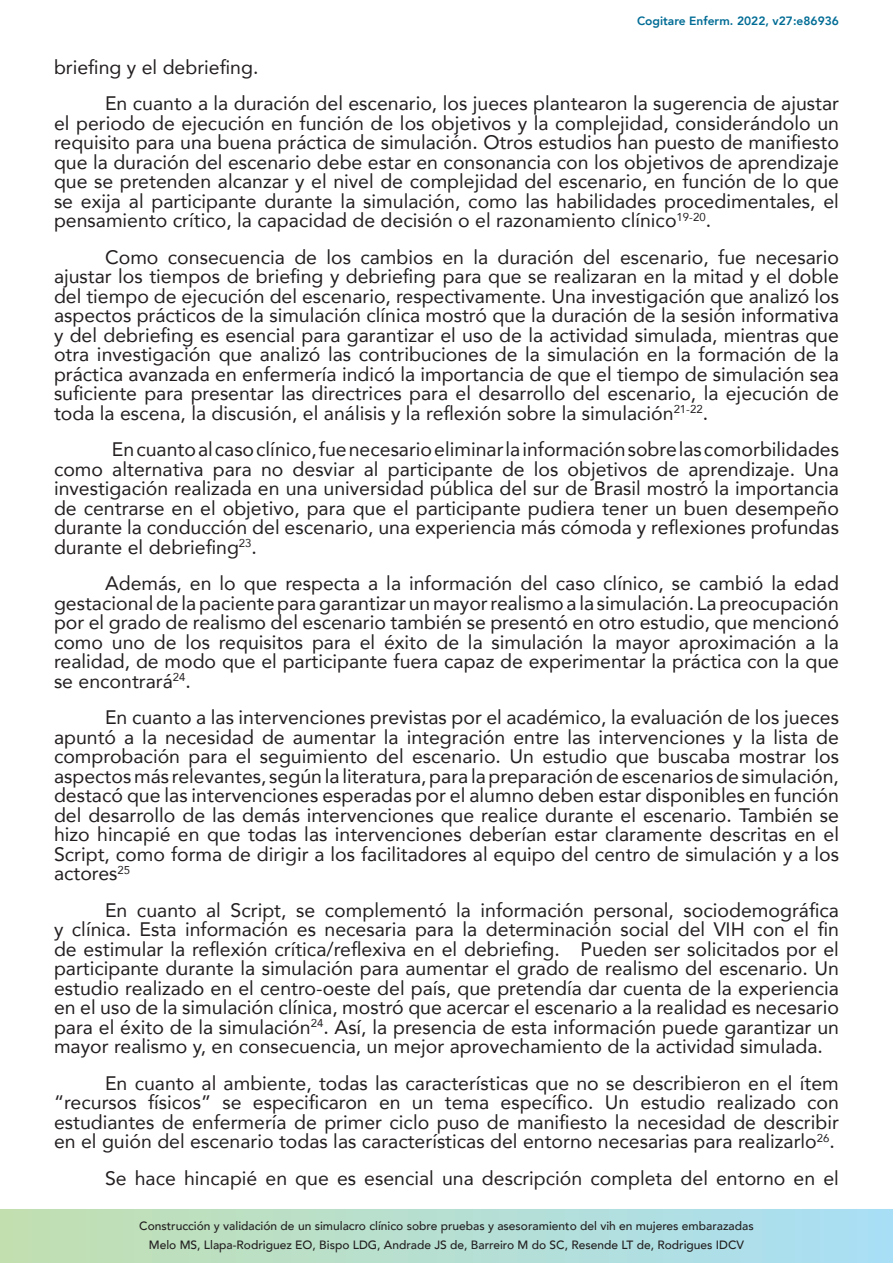
<style>
.page{position:relative;width:893px;height:1263px;background:#fff}
.page>*{position:absolute;margin:0;border:0;box-sizing:border-box;transform-origin:0 0}
.TEXTO{font:19.5px/19.5px "Avenir";color:#231f20;text-align:justify}
.t1{font:500 12px/18.6px "Avenir";color:#231f20;text-align:center}
.t2{font:800 12px "Avenir";color:#006c95}
</style>
<div class="page">
<svg style="left:0;top:1209px;width:893px;height:54px;background:#b6dfd2"></svg>
<p class="t2" style="left:637px;top:10px;width:203px">Cogitare Enferm. 2022, v27:e86936</p>
<p class="TEXTO" style="left:54px;top:56px;width:206px">briefing y el debriefing.</p>
<p class="TEXTO" style="left:54px;top:93px;width:787px;text-indent:51px">En cuanto a la duración del escenario, los jueces plantearon la sugerencia de ajustar el periodo de ejecución en función de los objetivos y la complejidad, considerándolo un requisito para una buena práctica de simulación. Otros estudios han puesto de manifiesto que la duración del escenario debe estar en consonancia con los objetivos de aprendizaje que se pretenden alcanzar y el nivel de complejidad del escenario, en función de lo que se exija al participante durante la simulación, como las habilidades procedimentales, el pensamiento crítico, la capacidad de decisión o el razonamiento clínico<sup>19-20</sup>.</p>
<p class="TEXTO" style="left:54px;top:246px;width:786px;text-indent:51px">Como consecuencia de los cambios en la duración del escenario, fue necesario ajustar los tiempos de briefing y debriefing para que se realizaran en la mitad y el doble del tiempo de ejecución del escenario, respectivamente. Una investigación que analizó los aspectos prácticos de la simulación clínica mostró que la duración de la sesión informativa y del debriefing es esencial para garantizar el uso de la actividad simulada, mientras que otra investigación que analizó las contribuciones de la simulación en la formación de la práctica avanzada en enfermería indicó la importancia de que el tiempo de simulación sea suficiente para presentar las directrices para el desarrollo del escenario, la ejecución de toda la escena, la discusión, el análisis y la reflexión sobre la simulación<sup>21-22</sup>.</p>
<p class="TEXTO" style="left:54px;top:439px;width:787px;text-indent:58px">En cuanto al caso clínico, fue necesario eliminar la información sobre las comorbilidades como alternativa para no desviar al participante de los objetivos de aprendizaje. Una investigación realizada en una universidad pública del sur de Brasil mostró la importancia de centrarse en el objetivo, para que el participante pudiera tener un buen desempeño durante la conducción del escenario, una experiencia más cómoda y reflexiones profundas durante el debriefing<sup>23</sup>.</p>
<p class="TEXTO" style="left:54px;top:573px;width:787px;text-indent:51px">Además, en lo que respecta a la información del caso clínico, se cambió la edad gestacional de la paciente para garantizar un mayor realismo a la simulación. La preocupación por el grado de realismo del escenario también se presentó en otro estudio, que mencionó como uno de los requisitos para el éxito de la simulación la mayor aproximación a la realidad, de modo que el participante fuera capaz de experimentar la práctica con la que se encontrará<sup>24</sup>.</p>
<p class="TEXTO" style="left:54px;top:707px;width:786px;text-indent:51px">En cuanto a las intervenciones previstas por el académico, la evaluación de los jueces apuntó a la necesidad de aumentar la integración entre las intervenciones y la lista de comprobación para el seguimiento del escenario. Un estudio que buscaba mostrar los aspectos más relevantes, según la literatura, para la preparación de escenarios de simulación, destacó que las intervenciones esperadas por el alumno deben estar disponibles en función del desarrollo de las demás intervenciones que realice durante el escenario. También se hizo hincapié en que todas las intervenciones deberían estar claramente descritas en el Script, como forma de dirigir a los facilitadores al equipo del centro de simulación y a los actores<sup>25</sup></p>
<p class="TEXTO" style="left:54px;top:899px;width:786px;text-indent:51px">En cuanto al Script, se complementó la información personal, sociodemográfica y clínica. Esta información es necesaria para la determinación social del VIH con el fin de estimular la reflexión crítica/reflexiva en el debriefing. Pueden ser solicitados por el participante durante la simulación para aumentar el grado de realismo del escenario. Un estudio realizado en el centro-oeste del país, que pretendía dar cuenta de la experiencia en el uso de la simulación clínica, mostró que acercar el escenario a la realidad es necesario para el éxito de la simulación<sup>24</sup>. Así, la presencia de esta información puede garantizar un mayor realismo y, en consecuencia, un mejor aprovechamiento de la actividad simulada.</p>
<p class="TEXTO" style="left:54px;top:1072px;width:786px;text-indent:51px">En cuanto al ambiente, todas las características que no se describieron en el ítem “recursos físicos” se especificaron en un tema específico. Un estudio realizado con estudiantes de enfermería de primer ciclo puso de manifiesto la necesidad de describir en el guión del escenario todas las características del entorno necesarias para realizarlo<sup>26</sup>.</p>
<p class="TEXTO" style="left:105px;top:1167px;width:735px">Se hace hincapié en que es esencial una descripción completa del entorno en el</p>
<p class="t1" style="left:139px;top:1216px;width:616px">Construcción y validación de un simulacro clínico sobre pruebas y asesoramiento del vih en mujeres embarazadas<br>Melo MS, Llapa-Rodriguez EO, Bispo LDG, Andrade JS de, Barreiro M do SC, Resende LT de, Rodrigues IDCV</p>
</div>
